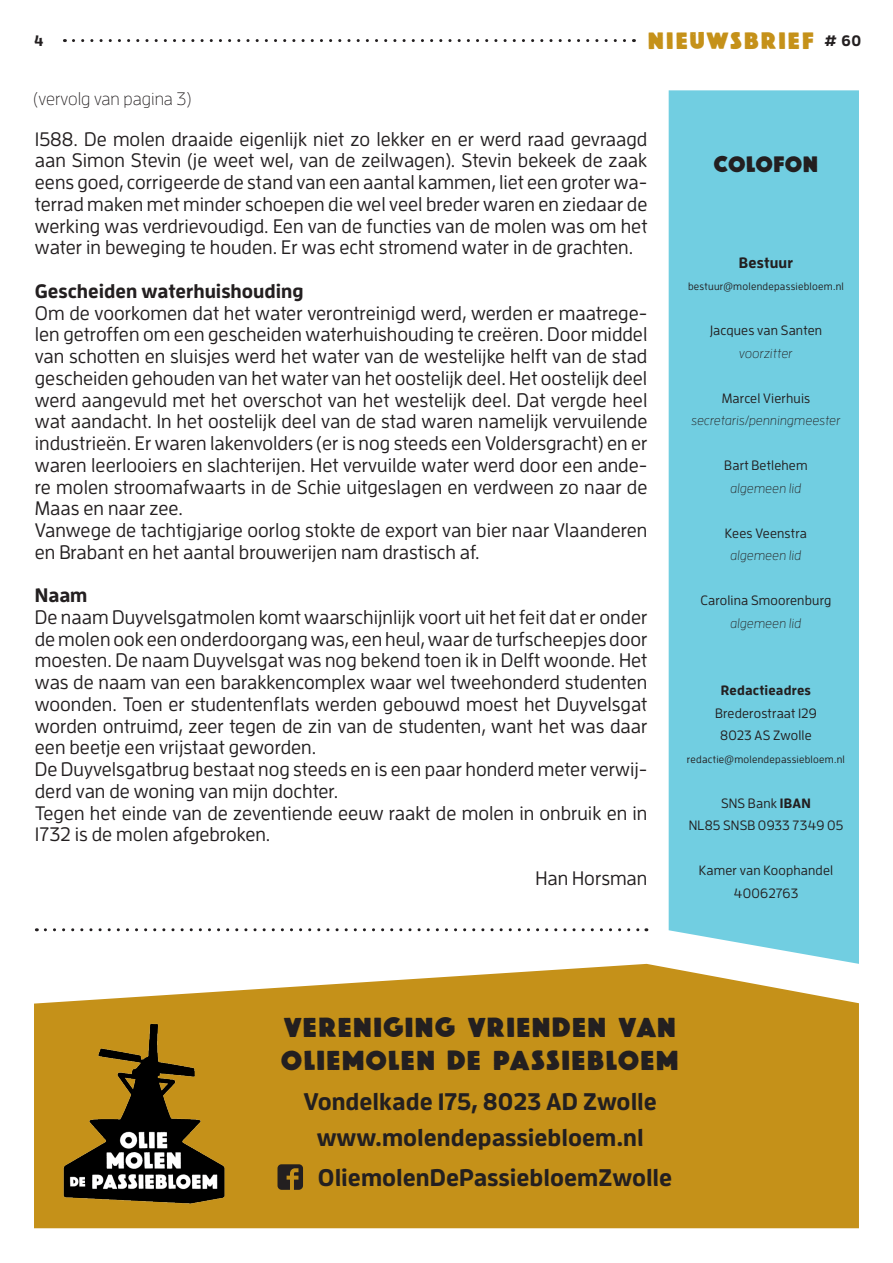
<style>
.page{position:relative;width:893px;height:1263px;background:#fff}
.page>*{position:absolute;margin:0;border:0;box-sizing:border-box;transform-origin:0 0}
.t1{font:900 27.75px/33.2px "Garda";letter-spacing:.04em;color:#231f20}
.t2{font:700 24px "Enzo OT";color:#231f20}
.t3{font:900 23.85px "Garda";letter-spacing:.075em;color:#c59119}
.t4{font:900 22.5px "Garda";letter-spacing:.005em;color:#231f20}
.t5{font:500 19.5px/21.8px "Enzo OT";color:#231f20;text-align:justify}
.t6{font:700 19.5px "Enzo OT";color:#231f20}
.t7{font:300 18px "Enzo OT";color:#231f20}
.t8{font:700 15.15px "Enzo OT";color:#231f20}
.t9{font:700 15px "Enzo OT";letter-spacing:.015em;color:#231f20}
.t10{font:500 13.5px/22.5px "Enzo OT";letter-spacing:.01em;color:#231f20;text-align:center}
.t11{font:italic 300 13.5px "Enzo OT";letter-spacing:.01em;color:#231f20}
.t12{font:700 13.5px "Enzo OT";letter-spacing:.01em;color:#231f20}
.t13{font:500 10.5px "Enzo OT";letter-spacing:.02em;color:#231f20}
.s1{font-weight:300;font-style:italic}
.s2{font-weight:700}
</style>
<div class="page">
<svg style="left:73px;top:39px;width:561px;height:3px"></svg>
<svg style="left:45px;top:928px;width:602px;height:3px"></svg>
<div style="left:669px;top:90px;width:190px;height:874px;background:#71cee1"></div>
<svg style="left:34px;top:964px;width:825px;height:264px;fill:#c59119"></svg>
<svg style="left:277px;top:1164px;width:55px;height:26px"></svg>
<img style="left:45px;top:1007px;width:201px;height:212px">
<p class="t8" style="left:34px;top:31px;width:11px">4</p>
<p class="t3" style="left:648px;top:23px;width:167px">NIEUWSBRIEF</p>
<p class="t8" style="left:824px;top:31px;width:38px"># 60</p>
<p class="t7" style="left:34px;top:88px;width:159px">(vervolg van pagina 3)</p>
<p class="t5" style="left:35px;top:128px;width:614px">1588. De molen draaide eigenlijk niet zo lekker en er werd raad gevraagd aan Simon Stevin (je weet wel, van de zeilwagen). Stevin bekeek de zaak eens goed, corrigeerde de stand van een aantal kammen, liet een groter wa&shy;terrad maken met minder schoepen die wel veel breder waren en ziedaar de werking was verdrievoudigd. Een van de functies van de molen was om het water in beweging te houden. Er was echt stromend water in de grachten.</p>
<p class="t6" style="left:35px;top:279px;width:270px">Gescheiden waterhuishouding</p>
<p class="t5" style="left:35px;top:302px;width:614px">Om de voorkomen dat het water verontreinigd werd, werden er maatrege&shy;len getroffen om een gescheiden waterhuishouding te creëren. Door middel van schotten en sluisjes werd het water van de westelijke helft van de stad gescheiden gehouden van het water van het oostelijk deel. Het oostelijk deel werd aangevuld met het overschot van het westelijk deel. Dat vergde heel wat aandacht. In het oostelijk deel van de stad waren namelijk vervuilende industrieën. Er waren lakenvolders (er is nog steeds een Voldersgracht) en er waren leerlooiers en slachterijen. Het vervuilde water werd door een ande&shy;re molen stroomafwaarts in de Schie uitgeslagen en verdween zo naar de Maas en naar zee.</p>
<p class="t5" style="left:35px;top:519px;width:614px">Vanwege de tachtigjarige oorlog stokte de export van bier naar Vlaanderen en Brabant en het aantal brouwerijen nam drastisch af.</p>
<p class="t6" style="left:35px;top:583px;width:54px">Naam</p>
<p class="t5" style="left:35px;top:606px;width:614px">De naam Duyvelsgatmolen komt waarschijnlijk voort uit het feit dat er onder de molen ook een onderdoorgang was, een heul, waar de turfscheepjes door moesten. De naam Duyvelsgat was nog bekend toen ik in Delft woonde. Het was de naam van een barakkencomplex waar wel tweehonderd studenten woonden. Toen er studentenflats werden gebouwd moest het Duyvelsgat worden ontruimd, zeer tegen de zin van de studenten, want het was daar een beetje een vrijstaat geworden.</p>
<p class="t5" style="left:35px;top:758px;width:614px">De Duyvelsgatbrug bestaat nog steeds en is een paar honderd meter verwij&shy;derd van de woning van mijn dochter.</p>
<p class="t5" style="left:35px;top:802px;width:614px">Tegen het einde van de zeventiende eeuw raakt de molen in onbruik en in<br>1732 is de molen afgebroken.</p>
<p class="t5" style="left:535px;top:867px;width:114px">Han Horsman</p>
<p class="t4" style="left:714px;top:148px;width:106px">COLOFON</p>
<p class="t9" style="left:739px;top:253px;width:56px">Bestuur</p>
<p class="t13" style="left:688px;top:280px;width:157px">bestuur@molendepassiebloem.nl</p>
<p class="t10" style="left:710px;top:319px;width:114px">Jacques van Santen <span class="s1">voorzitter</span></p>
<p class="t10" style="left:722px;top:386px;width:90px">Marcel Vierhuis</p>
<p class="t11" style="left:691px;top:412px;width:151px">secretaris/penningmeester</p>
<p class="t10" style="left:724px;top:454px;width:85px">Bart Betlehem</p>
<p class="t11" style="left:730px;top:480px;width:73px">algemeen lid</p>
<p class="t10" style="left:725px;top:521px;width:84px">Kees Veenstra <span class="s1">algemeen lid</span></p>
<p class="t10" style="left:700px;top:589px;width:133px">Carolina Smoorenburg</p>
<p class="t11" style="left:730px;top:615px;width:73px">algemeen lid</p>
<p class="t12" style="left:721px;top:682px;width:92px">Redactieadres</p>
<p class="t10" style="left:715px;top:701px;width:103px">Brederostraat 129<br>8023 AS Zwolle</p>
<p class="t13" style="left:687px;top:753px;width:160px">redactie@molendepassiebloem.nl</p>
<p class="t10" style="left:721px;top:791px;width:91px">SNS Bank <span class="s2">IBAN</span></p>
<p class="t10" style="left:689px;top:814px;width:156px">NL85 SNSB 0933 7349 05</p>
<p class="t10" style="left:699px;top:859px;width:136px">Kamer van Koophandel</p>
<p class="t10" style="left:734px;top:881px;width:66px">40062763</p>
<p class="t1" style="left:281px;top:1011px;width:399px">VERENIGING VRIENDEN VAN<br>OLIEMOLEN DE PASSIEBLOEM</p>
<p class="t2" style="left:304px;top:1086px;width:355px">Vondelkade 175, 8023 AD Zwolle</p>
<p class="t2" style="left:317px;top:1122px;width:329px">www.molendepassiebloem.nl</p>
<p class="t2" style="left:318px;top:1162px;width:356px">OliemolenDePassiebloemZwolle</p>
</div>
